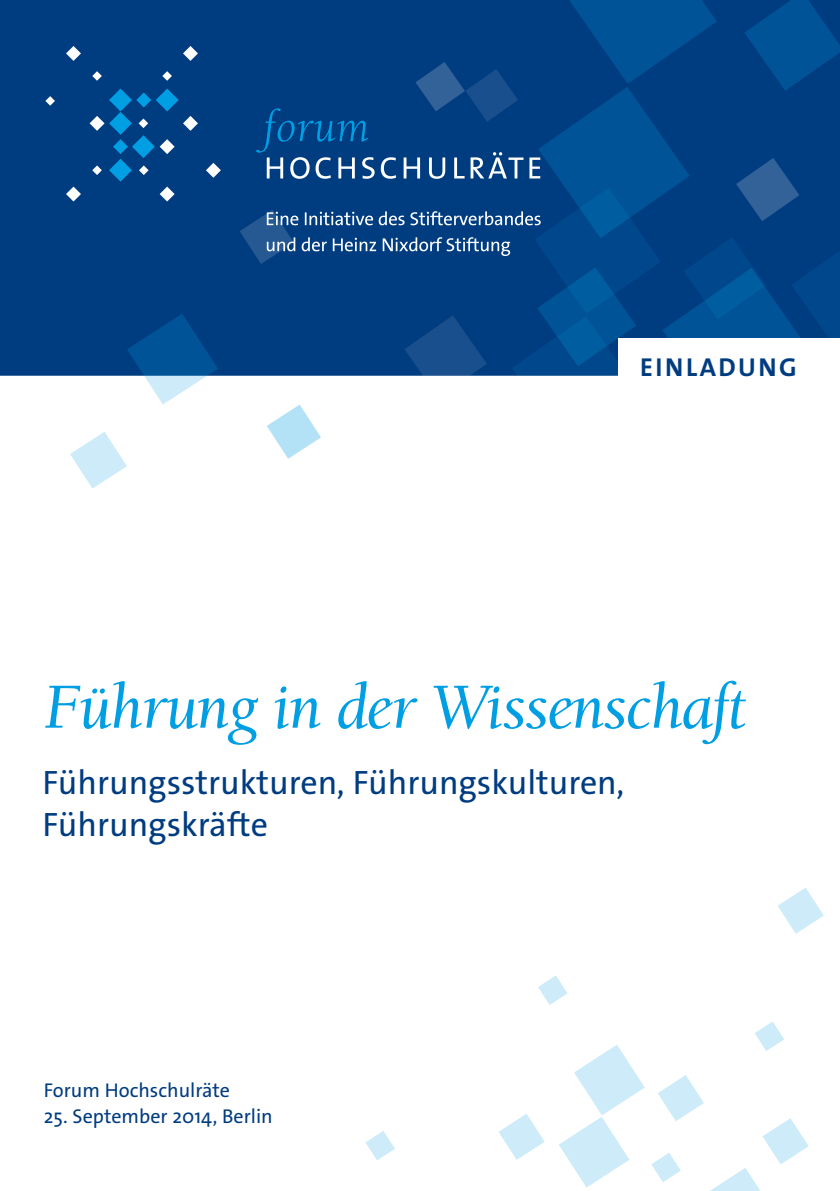
<style>
.page{position:relative;width:840px;height:1191px;background:#fff}
.page>*{position:absolute;margin:0;border:0;box-sizing:border-box;transform-origin:0 0}
.t1{font:italic 66px "Berkeley Std";letter-spacing:-.03em;color:#009ee3}
.t2{font:34px/42px "The Sans Os F";color:#003c80}
.t3{font:700 26px "The Sans Os F";letter-spacing:.1em;color:#003c80}
.t4{font:20px "The Sans Os F";color:#003c80}
</style>
<div class="page">
<div style="left:0;top:0;width:239px;height:376px;background:#003c80"></div>
<svg style="left:267px;top:404px;width:54px;height:55px"></svg>
<svg style="left:70px;top:432px;width:57px;height:56px"></svg>
<svg style="left:127px;top:313px;width:91px;height:91px"></svg>
<svg style="left:45px;top:96px;width:10px;height:10px"></svg>
<svg style="left:92px;top:71px;width:10px;height:10px"></svg>
<svg style="left:66px;top:187px;width:15px;height:14px"></svg>
<svg style="left:66px;top:46px;width:15px;height:15px"></svg>
<svg style="left:183px;top:46px;width:15px;height:15px"></svg>
<svg style="left:206px;top:163px;width:15px;height:15px"></svg>
<svg style="left:162px;top:71px;width:10px;height:10px"></svg>
<svg style="left:89px;top:89px;width:109px;height:112px;background:#0c5192"></svg>
<svg style="left:239px;top:0;width:600px;height:376px;background:#064587"></svg>
<div style="left:617px;top:338px;width:222px;height:49px;background:#fff"></div>
<svg style="left:559px;top:1045px;width:85px;height:142px"></svg>
<svg style="left:365px;top:1131px;width:30px;height:29px"></svg>
<svg style="left:538px;top:975px;width:29px;height:30px"></svg>
<svg style="left:499px;top:1114px;width:45px;height:45px"></svg>
<svg style="left:778px;top:888px;width:45px;height:45px"></svg>
<svg style="left:651px;top:1075px;width:157px;height:116px"></svg>
<svg style="left:755px;top:1021px;width:28px;height:30px"></svg>
<p class="t3" style="left:640px;top:350px;width:158px">EINLADUNG</p>
<h1 class="t1" style="left:44px;top:671px;width:703px">Führung in der Wissenschaft</h1>
<p class="t2" style="left:42px;top:761px;width:583px">Führungsstrukturen, Führungskulturen,<br>Führungskräfte</p>
<p class="t4" style="left:44px;top:1077px;width:187px">Forum Hochschulräte</p>
<p class="t4" style="left:44px;top:1103px;width:230px">25. September 2014, Berlin</p>
</div>
